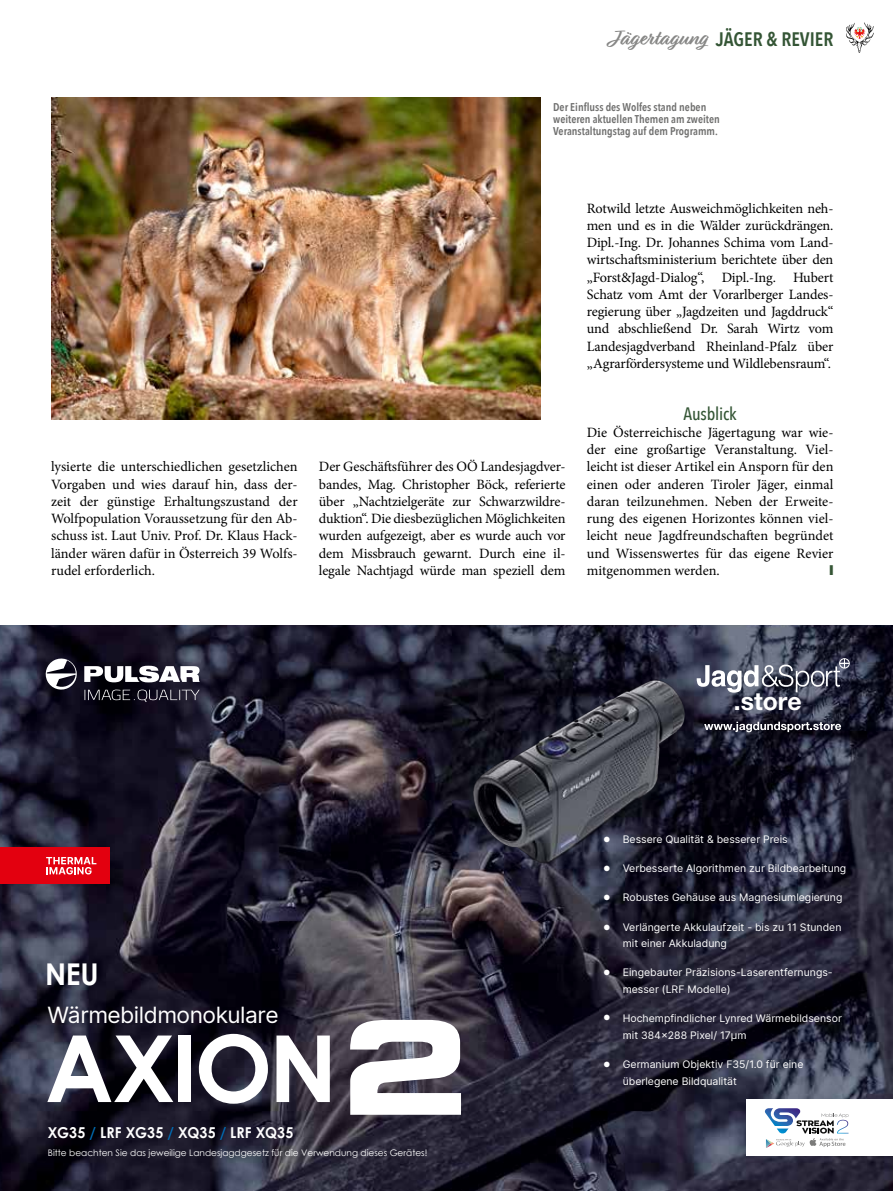
<style>
.page{position:relative;width:893px;height:1191px;background:#fff}
.page>*{position:absolute;margin:0;border:0;box-sizing:border-box;transform-origin:0 0}
.t1{font:700 92.55px "Century Gothic";letter-spacing:-.035em;color:#fff}
.t2{font:700 30px "Century Gothic";color:#fff;scale:.95 1}
.t3{font:700 24.75px "Helvetica Neue LT Pro";color:#fff}
.t4{font:22.65px "Inter";letter-spacing:-.02em;color:#fff}
.t5{font:21px/29.4px "Minion Pro";color:#fff;text-align:justify}
.t6{font:600 19.5px "Avenir Next Condensed";color:#345535}
.t7{font:500 18px "Avenir Next Condensed";letter-spacing:-.01em;color:#345535}
.t8{font:700 15px "Century Gothic";letter-spacing:.01em;color:#fff;scale:.95 1}
.t9{font:14.25px/17.2px "Minion Pro";letter-spacing:-.01em;color:#000;text-align:justify}
.t10{font:600 11.25px/12px "Avenir Next Condensed";color:#6f6f6e}
.t11{font:10.5px/16.5px "Inter";color:#fff}
.t12{font:9px "Century Gothic";color:#fff}
.s1{font-family:"Relation";font-weight:700;font-size:22.5px;color:#878786}
.s2{color:#006fb9}
</style>
<div class="page">
<svg style="left:846px;top:23px;width:28px;height:30px"></svg>
<img style="left:51px;top:98px;width:489px;height:321px">
<img style="left:0;top:625px;width:893px;height:566px">
<svg style="left:44px;top:656px;width:156px;height:46px"></svg>
<img style="left:468px;top:672px;width:230px;height:193px">
<svg style="left:704px;top:721px;width:137px;height:11px"></svg>
<svg style="left:350px;top:1019px;width:111px;height:95px"></svg>
<div style="left:33px;top:847px;width:77px;height:37px;background:#e3000f"></div>
<svg style="left:46px;top:857px;width:50px;height:17px"></svg>
<svg style="left:697px;top:658px;width:152px;height:34px"></svg>
<div style="left:747px;top:1099px;width:146px;height:56px;background:#fff"></div>
<svg style="left:765px;top:1108px;width:83px;height:40px"></svg>
<div style="left:0;top:847px;width:34px;height:37px;background:#e3000f"></div>
<h3 class="t6" style="left:611px;top:22px;width:224px"><span class="s1">Jägertagung</span> JÄGER &amp; REVIER</h3>
<p class="t10" style="left:553px;top:101px;width:168px">Der Einfluss des Wolfes stand neben weiteren aktuellen Themen am zweiten<br>Veranstaltungstag auf dem Programm.</p>
<p class="t9" style="left:51px;top:458px;width:248px">lysierte die unterschiedlichen gesetzlichen Vorgaben und wies darauf hin, dass der&shy;zeit der günstige Erhaltungszustand der Wolfpopulation Voraussetzung für den Ab&shy;schuss ist. Laut Univ. Prof. Dr. Klaus Hack&shy;länder wären dafür in Österreich 39 Wolfs&shy;rudel erforderlich.</p>
<p class="t9" style="left:319px;top:458px;width:248px">Der Geschäftsführer des OÖ Landesjagdver&shy;bandes, Mag. Christopher Böck, referierte über „Nachtzielgeräte zur Schwarzwildre&shy;duktion“. Die diesbezüglichen Möglichkeiten wurden aufgezeigt, aber es wurde auch vor dem Missbrauch gewarnt. Durch eine il&shy;legale Nachtjagd würde man speziell dem</p>
<p class="t9" style="left:587px;top:199px;width:248px">Rotwild letzte Ausweichmöglichkeiten neh&shy;men und es in die Wälder zurückdrängen.<br>Dipl.-Ing. Dr. Johannes Schima vom Land&shy;wirtschaftsministerium berichtete über den „Forst&amp;Jagd-Dialog“, Dipl.-Ing. Hubert Schatz vom Amt der Vorarlberger Landes&shy;regierung über „Jagdzeiten und Jagddruck“ und abschließend Dr. Sarah Wirtz vom Landesjagdverband Rheinland-Pfalz über „Agrarfördersysteme und Wildlebensraum“.</p>
<p class="t7" style="left:683px;top:402px;width:55px">Ausblick</p>
<p class="t9" style="left:587px;top:423px;width:248px">Die Österreichische Jägertagung war wie&shy;der eine großartige Veranstaltung. Viel&shy;leicht ist dieser Artikel ein Ansporn für den einen oder anderen Tiroler Jäger, einmal daran teilzunehmen. Neben der Erweite&shy;rung des eigenen Horizontes können viel&shy;leicht neue Jagdfreundschaften begründet und Wissenswertes für das eigene Revier mitgenommen werden.</p>
<h3 class="t3" style="left:734px;top:686px;width:69px">.store</h3>
<h2 class="t2" style="left:45px;top:955px;width:58px">NEU</h2>
<h3 class="t4" style="left:47px;top:998px;width:233px">Wärmebildmonokulare</h3>
<h1 class="t1" style="left:45px;top:1010px;width:294px">AXION</h1>
<p class="t8" style="left:48px;top:1123px;width:260px">XG35 <span class="s2">/</span> LRF XG35 <span class="s2">/</span> XQ35 <span class="s2">/</span> LRF XQ35</p>
<p class="t12" style="left:48px;top:1146px;width:381px">Bitte beachten Sie das jeweilige Landesjagdgesetz für die Verwendung dieses Gerätes!</p>
<h3 class="t5" style="left:603px;top:822px;width:10px">•</h3>
<h3 class="t5" style="left:603px;top:852px;width:10px">• • •</h3>
<h3 class="t5" style="left:603px;top:947px;width:10px;line-height:45.8px">• •</h3>
<h3 class="t5" style="left:603px;top:1048px;width:10px">•</h3>
<p class="t11" style="left:623px;top:830px;width:166px">Bessere Qualität &amp; besserer Preis</p>
<p class="t11" style="left:623px;top:860px;width:225px">Verbesserte Algorithmen zur Bildbearbeitung</p>
<p class="t11" style="left:623px;top:889px;width:221px">Robustes Gehäuse aus Magnesiumlegierung</p>
<p class="t11" style="left:623px;top:918px;width:220px">Verlängerte Akkulaufzeit - bis zu 11 Stunden mit einer Akkuladung</p>
<p class="t11" style="left:623px;top:964px;width:211px">Eingebauter Präzisions-Laserentfernungs&shy;messer (LRF Modelle)</p>
<p class="t11" style="left:623px;top:1010px;width:221px">Hochempfindlicher Lynred Wärmebildsensor mit 384x288 Pixel/ 17µm</p>
<p class="t11" style="left:623px;top:1055px;width:182px">Germanium Objektiv F35/1.0 für eine überlegene Bildqualität</p>
</div>
